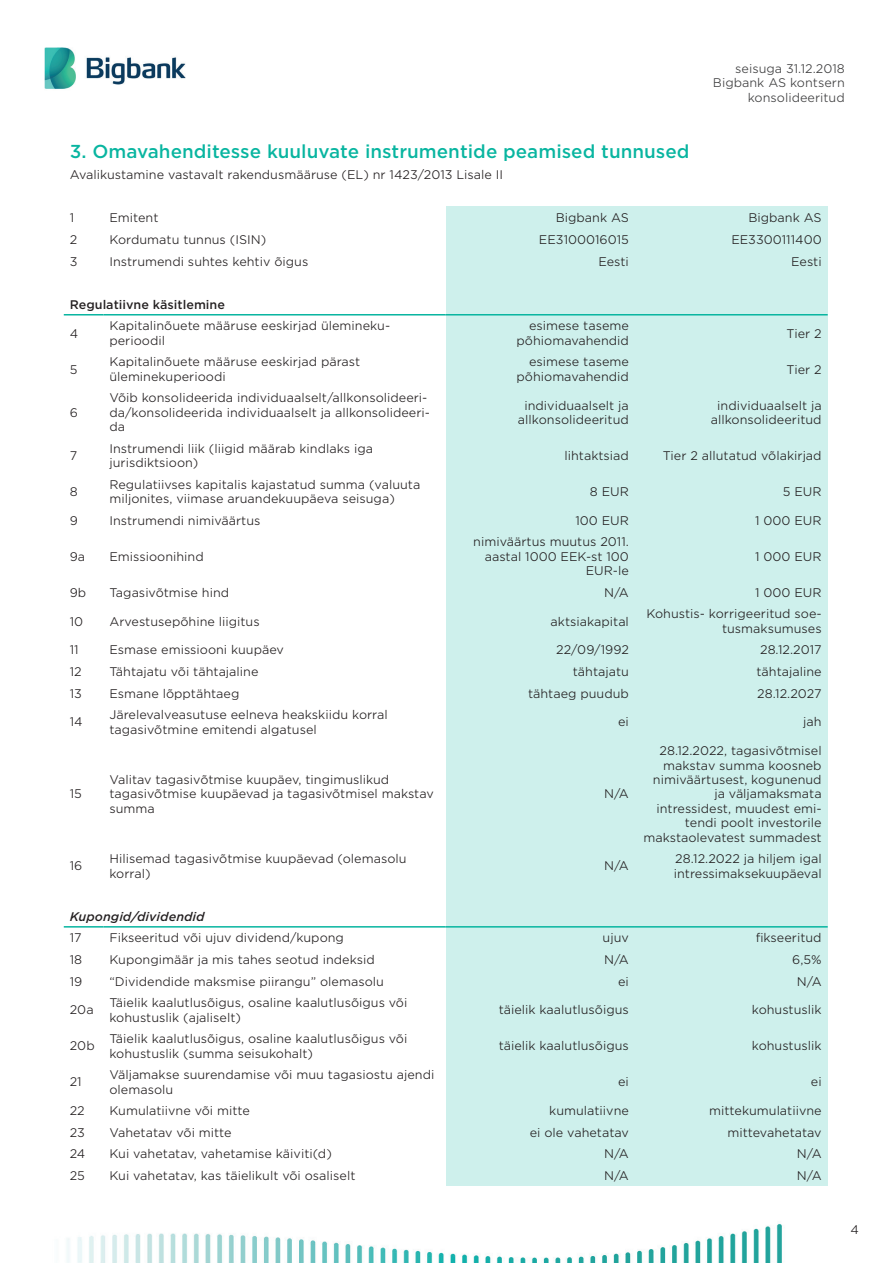
<style>
.page{position:relative;width:893px;height:1263px;background:#fff}
.page>*{position:absolute;margin:0;border:0;box-sizing:border-box;transform-origin:0 0}
.t1{font:500 18px "Gotham S Sm";color:#08b5a0}
.t2{font:300 12px/14.4px "Gotham S Sm";color:#231f20}
.t3{font:300 12px/14.4px "Gotham S Sm";color:#3e3e3f;text-align:right}
.t4{font:500 12px "Gotham S Sm";color:#231f20}
.t5{font:italic 500 12px "Gotham S Sm";color:#231f20}
</style>
<div class="page">
<img style="left:63px;top:314px;width:719px;height:949px">
<img style="left:44px;top:47px;width:142px;height:42px">
<div style="left:446px;top:206px;width:382px;height:980px;background:#cef0ec"></div>
<hr style="left:64px;top:314px;width:39px;height:1px;background:#08b5a0">
<hr style="left:103px;top:314px;width:343px;height:1px;background:#08b5a0">
<hr style="left:446px;top:314px;width:189px;height:1px;background:#08b5a0">
<hr style="left:635px;top:314px;width:193px;height:1px;background:#08b5a0">
<hr style="left:64px;top:926px;width:39px;height:1px;background:#08b5a0">
<hr style="left:103px;top:926px;width:343px;height:1px;background:#08b5a0">
<hr style="left:446px;top:926px;width:189px;height:1px;background:#08b5a0">
<hr style="left:635px;top:926px;width:193px;height:1px;background:#08b5a0">
<p class="t3" style="left:713px;top:61px;width:133px">seisuga 31.12.2018<br>Bigbank AS kontsern konsolideeritud</p>
<h1 class="t1" style="left:70px;top:139px;width:621px">3. Omavahenditesse kuuluvate instrumentide peamised tunnused</h1>
<p class="t2" style="left:70px;top:167px;width:435px">Avalikustamine vastavalt rakendusmääruse (EL) nr 1423/2013 Lisale II</p>
<p class="t2" style="left:70px;top:210px;width:6px">1</p>
<p class="t2" style="left:109px;top:210px;width:51px">Emitent</p>
<p class="t2" style="left:556px;top:210px;width:75px">Bigbank AS</p>
<p class="t2" style="left:748px;top:210px;width:75px">Bigbank AS</p>
<p class="t2" style="left:70px;top:232px;width:9px">2</p>
<p class="t2" style="left:109px;top:232px;width:158px">Kordumatu tunnus (ISIN)</p>
<p class="t2" style="left:539px;top:232px;width:91px">EE3100016015</p>
<p class="t2" style="left:731px;top:232px;width:92px">EE3300111400</p>
<p class="t2" style="left:70px;top:254px;width:9px">3</p>
<p class="t2" style="left:109px;top:254px;width:200px">Instrumendi suhtes kehtiv õigus</p>
<p class="t2" style="left:598px;top:254px;width:32px">Eesti</p>
<p class="t2" style="left:791px;top:254px;width:32px">Eesti</p>
<p class="t4" style="left:70px;top:296px;width:157px">Regulatiivne käsitlemine</p>
<p class="t2" style="left:70px;top:326px;width:10px">4</p>
<p class="t2" style="left:109px;top:318px;width:282px">Kapitalinõuete määruse eeskirjad ülemineku&shy;perioodil</p>
<p class="t2" style="left:517px;top:318px;width:114px;text-align:right">esimese taseme põhiomavahendid</p>
<p class="t2" style="left:787px;top:326px;width:37px">Tier 2</p>
<p class="t2" style="left:70px;top:362px;width:9px">5</p>
<p class="t2" style="left:109px;top:354px;width:252px">Kapitalinõuete määruse eeskirjad pärast üleminekuperioodi</p>
<p class="t2" style="left:516px;top:354px;width:114px;text-align:right">esimese taseme põhiomavahendid</p>
<p class="t2" style="left:787px;top:362px;width:37px">Tier 2</p>
<p class="t2" style="left:70px;top:405px;width:10px">6</p>
<p class="t2" style="left:109px;top:390px;width:322px">Võib konsolideerida individuaalselt/allkonsolideeri&shy;da/konsolideerida individuaalselt ja allkonsolideeri&shy;da</p>
<p class="t2" style="left:518px;top:398px;width:112px;text-align:center">individuaalselt ja allkonsolideeritud</p>
<p class="t2" style="left:711px;top:398px;width:112px;text-align:center">individuaalselt ja allkonsolideeritud</p>
<p class="t2" style="left:70px;top:448px;width:9px">7</p>
<p class="t2" style="left:109px;top:441px;width:265px">Instrumendi liik (liigid määrab kindlaks iga jurisdiktsioon)</p>
<p class="t2" style="left:564px;top:448px;width:66px">lihtaktsiad</p>
<p class="t2" style="left:663px;top:448px;width:160px">Tier 2 allutatud võlakirjad</p>
<p class="t2" style="left:70px;top:484px;width:9px">8</p>
<p class="t2" style="left:109px;top:477px;width:312px">Regulatiivses kapitalis kajastatud summa (valuuta miljonites, viimase aruandekuupäeva seisuga)</p>
<p class="t2" style="left:590px;top:484px;width:41px">8 EUR</p>
<p class="t2" style="left:783px;top:484px;width:40px">5 EUR</p>
<p class="t2" style="left:70px;top:513px;width:10px">9</p>
<p class="t2" style="left:109px;top:513px;width:153px">Instrumendi nimiväärtus</p>
<p class="t2" style="left:575px;top:513px;width:55px">100 EUR</p>
<p class="t2" style="left:755px;top:513px;width:68px">1 000 EUR</p>
<p class="t2" style="left:70px;top:549px;width:17px">9a</p>
<p class="t2" style="left:109px;top:549px;width:96px">Emissioonihind</p>
<p class="t2" style="left:473px;top:534px;width:157px;text-align:right">nimiväärtus muutus 2011. aastal 1000 EEK-st 100<br>EUR-le</p>
<p class="t2" style="left:755px;top:549px;width:68px">1 000 EUR</p>
<p class="t2" style="left:70px;top:585px;width:18px">9b</p>
<p class="t2" style="left:109px;top:585px;width:121px">Tagasivõtmise hind</p>
<p class="t2" style="left:604px;top:585px;width:26px">N/A</p>
<p class="t2" style="left:755px;top:585px;width:68px">1 000 EUR</p>
<p class="t2" style="left:70px;top:614px;width:15px">10</p>
<p class="t2" style="left:109px;top:614px;width:152px">Arvestusepõhine liigitus</p>
<p class="t2" style="left:551px;top:614px;width:80px">aktsiakapital</p>
<p class="t2" style="left:646px;top:606px;width:177px;text-align:right">Kohustis- korrigeeritud soe&shy;tusmaksumuses</p>
<p class="t2" style="left:70px;top:642px;width:10px">11</p>
<p class="t2" style="left:109px;top:642px;width:176px">Esmase emissiooni kuupäev</p>
<p class="t2" style="left:556px;top:642px;width:74px">22/09/1992</p>
<p class="t2" style="left:760px;top:642px;width:63px">28.12.2017</p>
<p class="t2" style="left:70px;top:664px;width:14px">12</p>
<p class="t2" style="left:109px;top:664px;width:151px">Tähtajatu või tähtajaline</p>
<p class="t2" style="left:573px;top:664px;width:58px">tähtajatu</p>
<p class="t2" style="left:756px;top:664px;width:67px">tähtajaline</p>
<p class="t2" style="left:70px;top:686px;width:14px">13</p>
<p class="t2" style="left:109px;top:686px;width:132px">Esmane lõpptähtaeg</p>
<p class="t2" style="left:528px;top:686px;width:102px">tähtaeg puudub</p>
<p class="t2" style="left:757px;top:686px;width:66px">28.12.2027</p>
<p class="t2" style="left:70px;top:714px;width:14px">14</p>
<p class="t2" style="left:109px;top:707px;width:280px">Järelevalveasutuse eelneva heakskiidu korral tagasivõtmine emitendi algatusel</p>
<p class="t2" style="left:618px;top:714px;width:12px">ei</p>
<p class="t2" style="left:803px;top:714px;width:20px">jah</p>
<p class="t2" style="left:70px;top:786px;width:14px">15</p>
<p class="t2" style="left:109px;top:772px;width:326px">Valitav tagasivõtmise kuupäev, tingimuslikud tagasivõtmise kuupäevad ja tagasivõtmisel makstav summa</p>
<p class="t2" style="left:604px;top:786px;width:26px">N/A</p>
<p class="t2" style="left:643px;top:743px;width:180px;text-align:right">28.12.2022, tagasivõtmisel makstav summa koosneb nimiväärtusest, kogunenud ja väljamaksmata intressidest, muudest emi&shy;tendi poolt investorile makstaolevatest summadest</p>
<p class="t2" style="left:70px;top:858px;width:14px">16</p>
<p class="t2" style="left:109px;top:851px;width:299px">Hilisemad tagasivõtmise kuupäevad (olemasolu korral)</p>
<p class="t2" style="left:604px;top:858px;width:26px">N/A</p>
<p class="t2" style="left:674px;top:851px;width:149px">28.12.2022 ja hiljem igal intressimaksekuupäeval</p>
<p class="t5" style="left:70px;top:908px;width:136px">Kupongid/dividendid</p>
<p class="t2" style="left:70px;top:930px;width:13px">17</p>
<p class="t2" style="left:109px;top:930px;width:236px">Fikseeritud või ujuv dividend/kupong</p>
<p class="t2" style="left:603px;top:930px;width:28px">ujuv</p>
<p class="t2" style="left:756px;top:930px;width:67px">fikseeritud</p>
<p class="t2" style="left:70px;top:952px;width:14px">18</p>
<p class="t2" style="left:109px;top:952px;width:267px">Kupongimäär ja mis tahes seotud indeksid</p>
<p class="t2" style="left:604px;top:952px;width:26px">N/A</p>
<p class="t2" style="left:792px;top:952px;width:31px">6,5%</p>
<p class="t2" style="left:70px;top:974px;width:14px">19</p>
<p class="t2" style="left:109px;top:974px;width:276px">“Dividendide maksmise piirangu” olemasolu</p>
<p class="t2" style="left:618px;top:974px;width:12px">ei</p>
<p class="t2" style="left:797px;top:974px;width:26px">N/A</p>
<p class="t2" style="left:70px;top:1002px;width:25px">20a</p>
<p class="t2" style="left:109px;top:995px;width:299px">Täielik kaalutlusõigus, osaline kaalutlusõigus või kohustuslik (ajaliselt)</p>
<p class="t2" style="left:499px;top:1002px;width:132px">täielik kaalutlusõigus</p>
<p class="t2" style="left:752px;top:1002px;width:71px">kohustuslik</p>
<p class="t2" style="left:70px;top:1038px;width:26px">20b</p>
<p class="t2" style="left:109px;top:1031px;width:299px">Täielik kaalutlusõigus, osaline kaalutlusõigus või kohustuslik (summa seisukohalt)</p>
<p class="t2" style="left:499px;top:1038px;width:132px">täielik kaalutlusõigus</p>
<p class="t2" style="left:752px;top:1038px;width:71px">kohustuslik</p>
<p class="t2" style="left:70px;top:1074px;width:14px">21</p>
<p class="t2" style="left:109px;top:1067px;width:327px">Väljamakse suurendamise või muu tagasiostu ajendi olemasolu</p>
<p class="t2" style="left:618px;top:1074px;width:12px">ei</p>
<p class="t2" style="left:811px;top:1074px;width:12px">ei</p>
<p class="t2" style="left:70px;top:1103px;width:17px">22</p>
<p class="t2" style="left:109px;top:1103px;width:142px">Kumulatiivne või mitte</p>
<p class="t2" style="left:549px;top:1103px;width:81px">kumulatiivne</p>
<p class="t2" style="left:709px;top:1103px;width:114px">mittekumulatiivne</p>
<p class="t2" style="left:70px;top:1125px;width:17px">23</p>
<p class="t2" style="left:109px;top:1125px;width:124px">Vahetatav või mitte</p>
<p class="t2" style="left:530px;top:1125px;width:101px">ei ole vahetatav</p>
<p class="t2" style="left:727px;top:1125px;width:96px">mittevahetatav</p>
<p class="t2" style="left:70px;top:1146px;width:17px">24</p>
<p class="t2" style="left:109px;top:1146px;width:224px">Kui vahetatav, vahetamise käiviti(d)</p>
<p class="t2" style="left:604px;top:1146px;width:26px">N/A</p>
<p class="t2" style="left:797px;top:1146px;width:26px">N/A</p>
<p class="t2" style="left:70px;top:1168px;width:17px">25</p>
<p class="t2" style="left:109px;top:1168px;width:248px">Kui vahetatav, kas täielikult või osaliselt</p>
<p class="t2" style="left:604px;top:1168px;width:26px">N/A</p>
<p class="t2" style="left:797px;top:1168px;width:26px">N/A</p>
<p class="t2" style="left:850px;top:1222px;width:10px">4</p>
</div>
